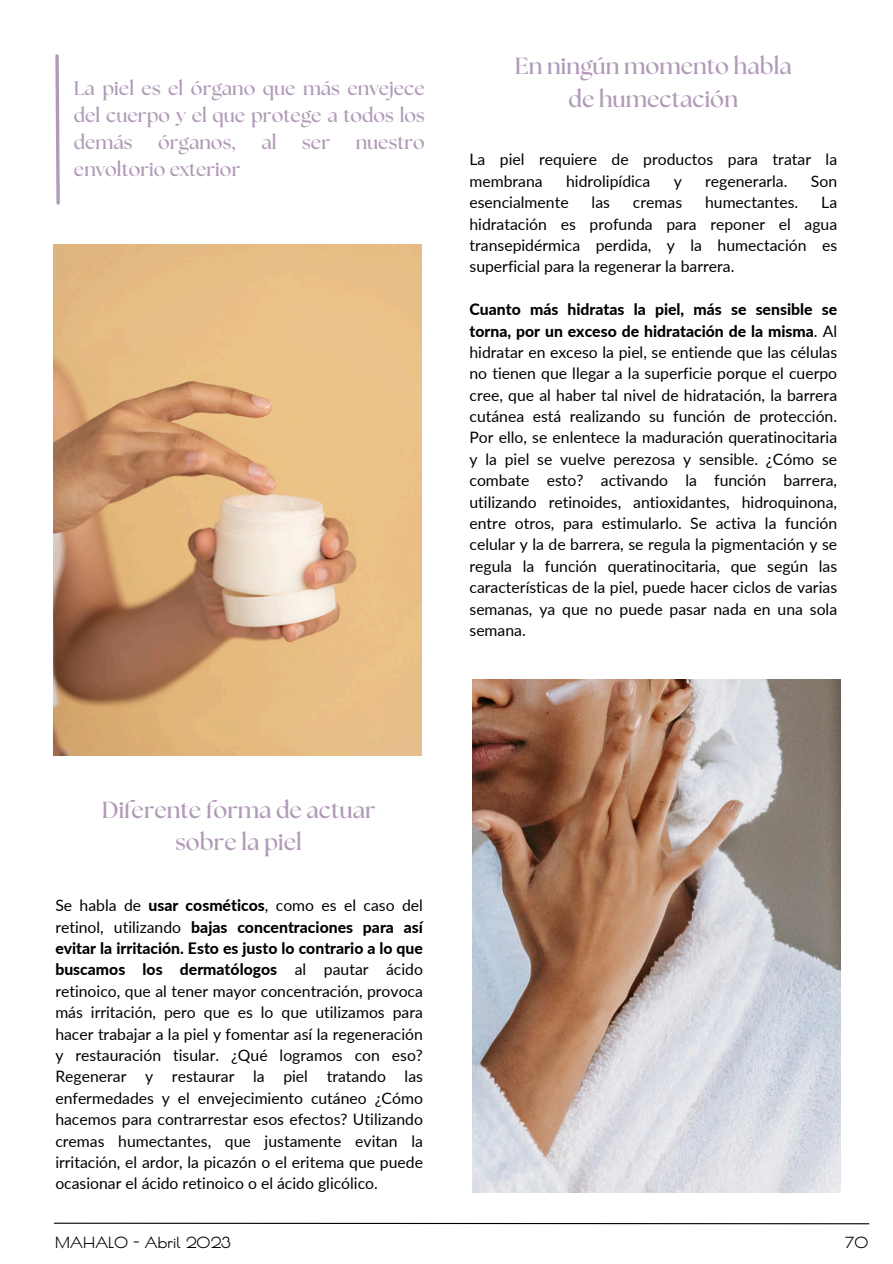
<style>
.page{position:relative;width:893px;height:1264px;background:#fff}
.page>*{position:absolute;margin:0;border:0;box-sizing:border-box;transform-origin:0 0}
.t1{font:700 23.25px/32.7px "The Seasons";color:#b19ab7;text-align:center}
.t2{font:700 19.5px/27px "The Seasons";color:#b19ab7;text-align:justify}
.t3{font:15.75px/21.3px "Lato";color:#000;text-align:justify}
.t4{font:700 15px "Poiret One";color:#000}
.s1{font-weight:800}
</style>
<div class="page">
<svg style="left:53px;top:1222px;width:817px;height:2px"></svg>
<img style="left:54px;top:245px;width:368px;height:510px">
<img style="left:472px;top:679px;width:368px;height:513px">
<svg style="left:55px;top:54px;width:5px;height:151px"></svg>
<p class="t2" style="left:74px;top:75px;width:352px">La piel es el órgano que más envejece del cuerpo y el que protege a todos los demás</p>
<p class="t2" style="left:158px;top:129px;width:80px">órganos,</p>
<p class="t2" style="left:261px;top:129px;width:17px">al</p>
<p class="t2" style="left:302px;top:129px;width:29px">ser</p>
<p class="t2" style="left:355px;top:129px;width:71px">nuestro</p>
<p class="t2" style="left:74px;top:156px;width:168px">envoltorio exterior</p>
<p class="t1" style="left:515px;top:51px;width:278px">En ningún momento habla de humectación</p>
<h2 class="t3" style="left:469px;top:149px;width:369px">La piel requiere de productos para tratar la membrana</h2>
<h2 class="t3" style="left:566px;top:170px;width:86px">hidrolipídica</h2>
<h2 class="t3" style="left:673px;top:170px;width:10px">y</h2>
<h2 class="t3" style="left:705px;top:170px;width:84px">regenerarla.</h2>
<h2 class="t3" style="left:810px;top:170px;width:28px">Son</h2>
<h2 class="t3" style="left:469px;top:191px;width:101px">esencialmente</h2>
<h2 class="t3" style="left:591px;top:191px;width:20px">las</h2>
<h2 class="t3" style="left:633px;top:191px;width:51px">cremas</h2>
<h2 class="t3" style="left:705px;top:191px;width:95px">humectantes.</h2>
<h2 class="t3" style="left:469px;top:191px;width:369px;text-indent:352px">La hidratación es profunda para reponer el agua transepidérmica perdida, y la humectación es superficial para la regenerar la barrera.</h2>
<p class="t3" style="left:469px;top:298px;width:369px"><span class="s1">Cuanto más hidratas la piel, más se sensible se torna, por un exceso de hidratación de la misma</span>. Al hidratar en exceso la piel, se entiende que las células no tienen que llegar a la superficie porque el cuerpo cree, que al haber tal nivel de hidratación, la barrera cutánea está realizando su función de protección.<br>Por ello, se enlentece la maduración queratinocitaria y la piel se vuelve perezosa y sensible. ¿Cómo se combate esto? activando la función barrera, utilizando retinoides, antioxidantes, hidroquinona, entre otros, para estimularlo. Se activa la función celular y la de barrera, se regula la pigmentación y se regula la función queratinocitaria, que según las características de la piel, puede hacer ciclos de varias semanas, ya que no puede pasar nada en una sola semana.</p>
<h1 class="t1" style="left:102px;top:794px;width:275px">Diferente forma de actuar sobre la piel</h1>
<p class="t3" style="left:55px;top:894px;width:369px">Se habla de <span class="s1">usar cosméticos</span>, como es el caso del retinol, utilizando <span class="s1">bajas concentraciones para así evitar la irritación. Esto es justo lo contrario a lo que buscamos los dermatólogos</span> al pautar ácido retinoico, que al tener mayor concentración, provoca más irritación, pero que es lo que utilizamos para hacer trabajar a la piel y fomentar así la regeneración y restauración tisular. ¿Qué logramos con eso?<br>Regenerar y restaurar la piel tratando las enfermedades y el envejecimiento cutáneo ¿Cómo hacemos para contrarrestar esos efectos? Utilizando cremas humectantes, que justamente evitan la irritación, el ardor, la picazón o el eritema que puede ocasionar el ácido retinoico o el ácido glicólico.</p>
<h1 class="t4" style="left:55px;top:1233px;width:177px">MAHALO - Abril 2023</h1>
<h1 class="t4" style="left:845px;top:1233px;width:24px">70</h1>
</div>
